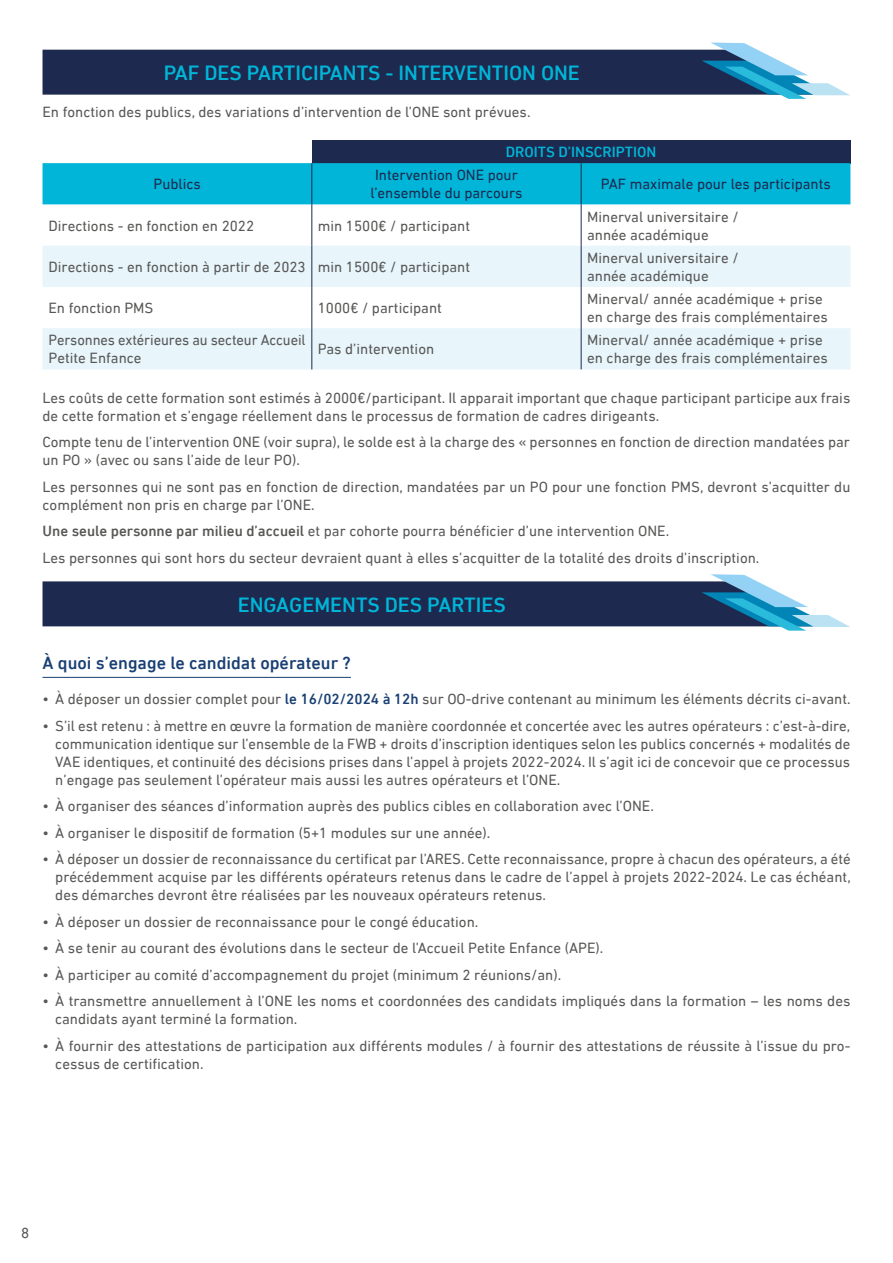
<style>
.page{position:relative;width:893px;height:1263px;background:#fff}
.page>*{position:absolute;margin:0;border:0;box-sizing:border-box;transform-origin:0 0}
.t1{font:500 21px "DIN Next LT Pro";color:#00b5d8}
.t2{font:500 18px "DIN Next LT Pro";color:#193f74}
.Texte_courant{font:15px/18px "DIN Next LT Pro";color:#575756}
.Texte_courant-2{font:15px/18px "DIN Next LT Pro";color:#1d294e;text-align:center}
.Texte_courant-3{font:500 15px "DIN Next LT Pro";color:#00b5d8}
.s1{font-weight:500}
.s2{font-weight:500;color:#193f74}
</style>
<div class="page">
<hr style="left:43px;top:677px;width:308px;height:1px;background:#193f74">
<svg style="left:43px;top:43px;width:807px;height:56px"></svg>
<div style="left:312px;top:140px;width:538px;height:23px;background:#1d294e"></div>
<div style="left:43px;top:163px;width:807px;height:41px;background:#00b5d8"></div>
<svg style="left:43px;top:246px;width:807px;height:123px;fill:#e8f5fb"></svg>
<hr style="left:311px;top:163px;width:1px;height:41px;background:#1d294e">
<hr style="left:581px;top:163px;width:1px;height:41px;background:#1d294e">
<hr style="left:311px;top:204px;width:1px;height:42px;background:#1d294e">
<hr style="left:581px;top:204px;width:1px;height:42px;background:#1d294e">
<hr style="left:311px;top:246px;width:1px;height:41px;background:#1d294e">
<hr style="left:581px;top:246px;width:1px;height:41px;background:#1d294e">
<hr style="left:311px;top:287px;width:1px;height:41px;background:#1d294e">
<hr style="left:581px;top:287px;width:1px;height:41px;background:#1d294e">
<hr style="left:311px;top:328px;width:1px;height:41px;background:#1d294e">
<hr style="left:581px;top:328px;width:1px;height:41px;background:#1d294e">
<svg style="left:43px;top:574px;width:807px;height:57px"></svg>
<h1 class="t1" style="left:164px;top:61px;width:418px">PAF DES PARTICIPANTS - INTERVENTION ONE</h1>
<p class="Texte_courant" style="left:43px;top:103px;width:489px">En fonction des publics, des variations d’intervention de l’ONE sont prévues.</p>
<p class="Texte_courant-3" style="left:506px;top:143px;width:152px">DROITS D’INSCRIPTION</p>
<p class="Texte_courant-2" style="left:153px;top:175px;width:49px">Publics</p>
<p class="Texte_courant-2" style="left:371px;top:166px;width:153px">Intervention ONE pour l’ensemble du parcours</p>
<p class="Texte_courant-2" style="left:601px;top:175px;width:232px">PAF maximale pour les participants</p>
<p class="Texte_courant" style="left:49px;top:216px;width:207px">Directions - en fonction en 2022</p>
<p class="Texte_courant" style="left:318px;top:216px;width:154px">min 1500€ / participant</p>
<p class="Texte_courant" style="left:587px;top:207px;width:153px">Minerval universitaire / année académique</p>
<p class="Texte_courant" style="left:49px;top:258px;width:259px">Directions - en fonction à partir de 2023</p>
<p class="Texte_courant" style="left:318px;top:258px;width:154px">min 1500€ / participant</p>
<p class="Texte_courant" style="left:587px;top:249px;width:153px">Minerval universitaire / année académique</p>
<p class="Texte_courant" style="left:49px;top:299px;width:106px">En fonction PMS</p>
<p class="Texte_courant" style="left:318px;top:299px;width:126px">1000€ / participant</p>
<p class="Texte_courant" style="left:587px;top:290px;width:242px">Minerval/ année académique + prise en charge des frais complémentaires</p>
<p class="Texte_courant" style="left:49px;top:331px;width:259px">Personnes extérieures au secteur Accueil<br>Petite Enfance</p>
<p class="Texte_courant" style="left:318px;top:340px;width:118px">Pas d’intervention</p>
<p class="Texte_courant" style="left:587px;top:331px;width:242px">Minerval/ année académique + prise en charge des frais complémentaires</p>
<p class="Texte_courant" style="left:43px;top:388px;width:809px">Les coûts de cette formation sont estimés à 2000€/participant. Il apparait important que chaque participant participe aux frais de cette formation et s’engage réellement dans le processus de formation de cadres dirigeants.</p>
<p class="Texte_courant" style="left:43px;top:433px;width:809px">Compte tenu de l’intervention ONE (voir supra), le solde est à la charge des « personnes en fonction de direction mandatées par un PO » (avec ou sans l’aide de leur PO).</p>
<p class="Texte_courant" style="left:43px;top:477px;width:809px">Les personnes qui ne sont pas en fonction de direction, mandatées par un PO pour une fonction PMS, devront s’acquitter du complément non pris en charge par l’ONE.</p>
<p class="Texte_courant" style="left:43px;top:522px;width:628px"><span class="s1">Une seule personne par milieu d’accueil</span> et par cohorte pourra bénéficier d’une intervention ONE.</p>
<p class="Texte_courant" style="left:43px;top:548px;width:718px">Les personnes qui sont hors du secteur devraient quant à elles s’acquitter de la totalité des droits d’inscription.</p>
<h1 class="t1" style="left:238px;top:592px;width:269px">ENGAGEMENTS DES PARTIES</h1>
<h2 class="t2" style="left:43px;top:653px;width:310px">À quoi s’engage le candidat opérateur ?</h2>
<p class="Texte_courant" style="left:43px;top:690px;width:810px">• À déposer un dossier complet pour <span class="s2">le 16/02/2024 à 12h</span> sur OO-drive contenant au minimum les éléments décrits ci-avant.</p>
<p class="Texte_courant" style="left:55px;top:716px;width:797px;text-align:justify;text-indent:-13px">• S’il est retenu : à mettre en œuvre la formation de manière coordonnée et concertée avec les autres opérateurs : c’est-à-dire, communication identique sur l’ensemble de la FWB + droits d’inscription identiques selon les publics concernés + modalités de VAE identiques, et continuité des décisions prises dans l’appel à projets 2022-2024. Il s’agit ici de concevoir que ce processus n’engage pas seulement l’opérateur mais aussi les autres opérateurs et l’ONE.</p>
<p class="Texte_courant" style="left:43px;top:797px;width:613px">• À organiser des séances d’information auprès des publics cibles en collaboration avec l’ONE.</p>
<p class="Texte_courant" style="left:43px;top:823px;width:449px">• À organiser le dispositif de formation (5+1 modules sur une année).</p>
<p class="Texte_courant" style="left:55px;top:850px;width:797px;text-align:justify;text-indent:-13px">• À déposer un dossier de reconnaissance du certificat par l’ARES. Cette reconnaissance, propre à chacun des opérateurs, a été précédemment acquise par les différents opérateurs retenus dans le cadre de l’appel à projets 2022-2024. Le cas échéant, des démarches devront être réalisées par les nouveaux opérateurs retenus.</p>
<p class="Texte_courant" style="left:43px;top:912px;width:437px">• À déposer un dossier de reconnaissance pour le congé éducation.</p>
<p class="Texte_courant" style="left:43px;top:939px;width:562px">• À se tenir au courant des évolutions dans le secteur de l’Accueil Petite Enfance (APE).</p>
<p class="Texte_courant" style="left:43px;top:965px;width:520px">• À participer au comité d’accompagnement du projet (minimum 2 réunions/an).</p>
<p class="Texte_courant" style="left:55px;top:992px;width:797px;text-indent:-13px">• À transmettre annuellement à l’ONE les noms et coordonnées des candidats impliqués dans la formation – les noms des candidats ayant terminé la formation.</p>
<p class="Texte_courant" style="left:55px;top:1036px;width:797px;text-indent:-13px">• À fournir des attestations de participation aux différents modules / à fournir des attestations de réussite à l’issue du pro&shy;cessus de certification.</p>
<p class="Texte_courant" style="left:21px;top:1224px;width:10px">8</p>
</div>
